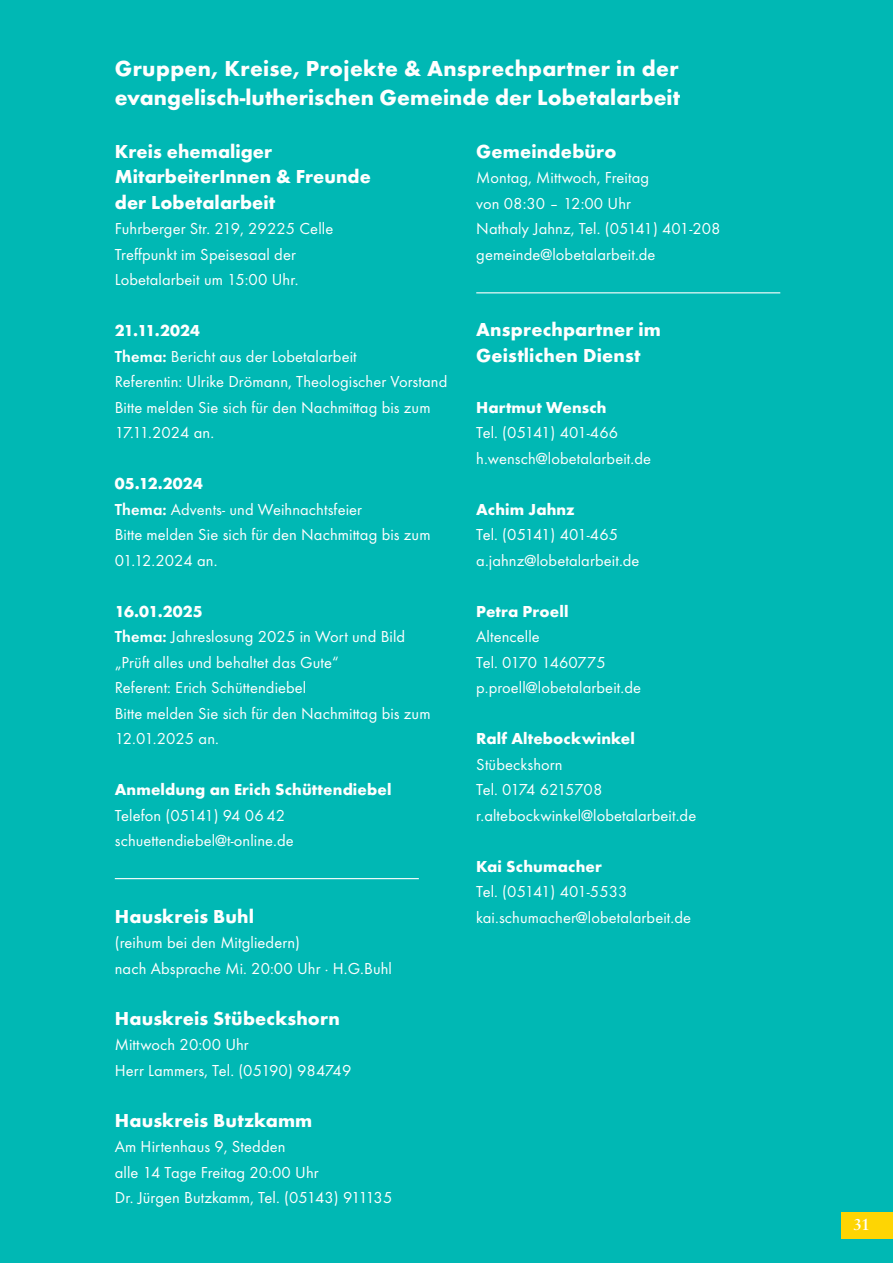
<style>
.page{position:relative;width:893px;height:1263px;background:#00b8b4}
.page>*{position:absolute;margin:0;border:0;box-sizing:border-box;transform-origin:0 0}
.t1{font:700 22.5px "Function";letter-spacing:.01em;color:#fff}
.t2{font:700 19.5px "Function";letter-spacing:.005em;color:#fff}
.t3{font:16.5px/25.5px "Function";letter-spacing:.005em;color:#fff}
.t4{font:700 16.5px "Function";letter-spacing:.005em;color:#fff}
.t5{font:16.5px "Function";letter-spacing:-.015em;color:#fff}
.t6{font:16.5px "Function";letter-spacing:-.035em;color:#fff}
.t7{font:500 16.5px "Savoy";color:#fff}
.s1{font-weight:600}
</style>
<div class="page">
<div style="left:842px;top:1212px;width:51px;height:27px;background:#fed503"></div>
<hr style="left:115px;top:878px;width:304px;height:1px;background:#fff">
<hr style="left:476px;top:292px;width:304px;height:1px;background:#fff">
<p class="t1" style="left:115px;top:56px;width:565px">Gruppen, Kreise, Projekte &amp; Ansprechpartner in der</p>
<p class="t1" style="left:115px;top:84px;width:567px">evangelisch-lutherischen Gemeinde der Lobetalarbeit</p>
<p class="t2" style="left:115px;top:140px;width:159px">Kreis ehemaliger</p>
<p class="t2" style="left:115px;top:165px;width:258px">MitarbeiterInnen &amp; Freunde</p>
<p class="t2" style="left:115px;top:191px;width:162px">der Lobetalarbeit</p>
<p class="t3" style="left:115px;top:216px;width:220px">Fuhrberger Str. 219, 29225 Celle</p>
<p class="t3" style="left:115px;top:242px;width:183px">Treffpunkt im Speisesaal der</p>
<p class="t3" style="left:115px;top:267px;width:185px">Lobetalarbeit um 15:00 Uhr.</p>
<p class="t4" style="left:115px;top:321px;width:87px">21.11.2024</p>
<p class="t3" style="left:115px;top:344px;width:243px"><span class="s1">Thema:</span> Bericht aus der Lobetalarbeit</p>
<p class="t3" style="left:115px;top:369px;width:334px">Referentin: Ulrike Drömann, Theologischer Vorstand</p>
<p class="t3" style="left:115px;top:395px;width:317px">Bitte melden Sie sich für den Nachmittag bis zum<br>17.11.2024 an.</p>
<p class="t4" style="left:115px;top:474px;width:90px">05.12.2024</p>
<p class="t3" style="left:115px;top:497px;width:249px"><span class="s1">Thema:</span> Advents- und Weihnachtsfeier</p>
<p class="t3" style="left:115px;top:522px;width:317px">Bitte melden Sie sich für den Nachmittag bis zum<br>01.12.2024 an.</p>
<p class="t4" style="left:115px;top:602px;width:89px">16.01.2025</p>
<p class="t3" style="left:115px;top:624px;width:292px"><span class="s1">Thema:</span> Jahreslosung 2025 in Wort und Bild</p>
<p class="t3" style="left:115px;top:650px;width:226px">„Prüft alles und behaltet das Gute“</p>
<p class="t3" style="left:115px;top:675px;width:193px">Referent: Erich Schüttendiebel</p>
<p class="t3" style="left:115px;top:701px;width:317px">Bitte melden Sie sich für den Nachmittag bis zum<br>12.01.2025 an.</p>
<p class="t4" style="left:115px;top:780px;width:278px">Anmeldung an Erich Schüttendiebel</p>
<p class="t3" style="left:115px;top:803px;width:172px">Telefon (05141) 94 06 42</p>
<p class="t3" style="left:115px;top:828px;width:180px">schuettendiebel@t-online.de</p>
<p class="t2" style="left:476px;top:140px;width:142px">Gemeindebüro</p>
<p class="t3" style="left:476px;top:165px;width:174px">Montag, Mittwoch, Freitag</p>
<p class="t3" style="left:476px;top:191px;width:156px">von 08:30 – 12:00 Uhr</p>
<p class="t3" style="left:476px;top:216px;width:246px">Nathaly Jahnz, Tel. (05141) 401-208</p>
<p class="t3" style="left:476px;top:242px;width:181px">gemeinde@lobetalarbeit.de</p>
<p class="t2" style="left:476px;top:318px;width:186px">Ansprechpartner im</p>
<p class="t2" style="left:476px;top:344px;width:166px">Geistlichen Dienst</p>
<p class="t4" style="left:476px;top:398px;width:132px">Hartmut Wensch</p>
<p class="t5" style="left:476px;top:423px;width:143px">Tel. (05141) 401-466</p>
<p class="t3" style="left:476px;top:446px;width:176px">h.wensch@lobetalarbeit.de</p>
<p class="t4" style="left:476px;top:500px;width:100px">Achim Jahnz</p>
<p class="t5" style="left:476px;top:525px;width:143px">Tel. (05141) 401-465</p>
<p class="t3" style="left:476px;top:548px;width:165px">a.jahnz@lobetalarbeit.de</p>
<p class="t4" style="left:476px;top:602px;width:94px">Petra Proell</p>
<p class="t3" style="left:476px;top:624px;width:65px">Altencelle</p>
<p class="t3" style="left:476px;top:650px;width:131px">Tel. 0170 1460775</p>
<p class="t3" style="left:476px;top:675px;width:166px">p.proell@lobetalarbeit.de</p>
<p class="t4" style="left:476px;top:729px;width:160px">Ralf Altebockwinkel</p>
<p class="t3" style="left:476px;top:752px;width:88px">Stübeckshorn</p>
<p class="t6" style="left:476px;top:780px;width:128px">Tel. 0174 6215708</p>
<p class="t3" style="left:476px;top:803px;width:222px">r.altebockwinkel@lobetalarbeit.de</p>
<p class="t4" style="left:476px;top:857px;width:127px">Kai Schumacher</p>
<p class="t3" style="left:476px;top:879px;width:153px">Tel. (05141) 401-5533</p>
<p class="t3" style="left:476px;top:905px;width:216px">kai.schumacher@lobetalarbeit.de</p>
<p class="t2" style="left:115px;top:905px;width:141px">Hauskreis Buhl</p>
<p class="t3" style="left:115px;top:930px;width:187px">(reihum bei den Mitgliedern)</p>
<p class="t3" style="left:115px;top:956px;width:279px">nach Absprache Mi. 20:00 Uhr · H.G.Buhl</p>
<p class="t2" style="left:115px;top:1007px;width:226px">Hauskreis Stübeckshorn</p>
<p class="t3" style="left:115px;top:1032px;width:136px">Mittwoch 20:00 Uhr</p>
<p class="t3" style="left:115px;top:1058px;width:238px">Herr Lammers, Tel. (05190) 984749</p>
<p class="t2" style="left:115px;top:1109px;width:199px">Hauskreis Butzkamm</p>
<p class="t3" style="left:115px;top:1134px;width:172px">Am Hirtenhaus 9, Stedden</p>
<p class="t3" style="left:115px;top:1160px;width:205px">alle 14 Tage Freitag 20:00 Uhr</p>
<p class="t3" style="left:115px;top:1185px;width:279px">Dr. Jürgen Butzkamm, Tel. (05143) 911135</p>
<p class="t7" style="left:854px;top:1215px;width:18px">31</p>
</div>
